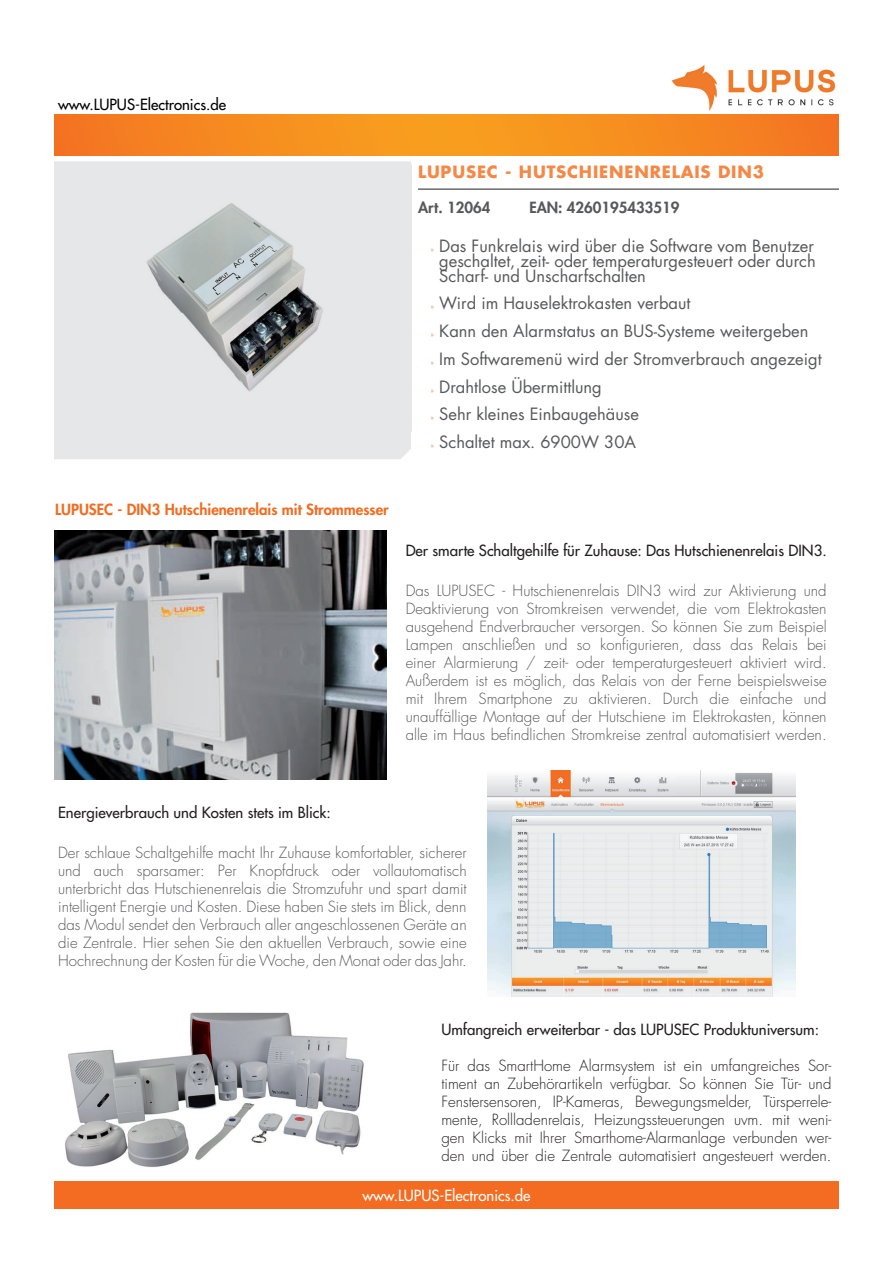
<style>
.page{position:relative;width:893px;height:1263px;background:#fff}
.page>*{position:absolute;margin:0;border:0;box-sizing:border-box;transform-origin:0 0}
.t1{font:16.5px/27.8px "Futura Std";color:#57585a;text-align:justify}
.t2{font:700 16.5px "Futura Std";letter-spacing:.05em;color:#f58846}
.t3{font:300 15px/18px "Futura Std";color:#57585a;text-align:justify}
.t4{font:300 15px/18px "Futura Std";color:#231f20;text-align:justify}
.t5{font:500 15px "Futura Std";color:#231f20}
.t6{font:800 15px "Futura Std";color:#f36c21}
.t7{font:800 15px "Futura Std";color:#57585a}
.t8{font:500 15px "Futura Std";color:#fff}
.t9{font:500 15px "Futura Std";color:#000}
.s1{font-family:"Myriad Pro";font-size:7.5px;color:#f58846}
</style>
<div class="page">
<img style="left:657px;top:64px;width:182px;height:51px">
<img style="left:65px;top:1012px;width:299px;height:155px">
<svg style="left:54px;top:115px;width:785px;height:41px"></svg>
<div style="left:54px;top:1181px;width:785px;height:28px;background:#f36c21"></div>
<div style="left:54px;top:161px;width:357px;height:298px;background:#e6e7e9"></div>
<hr style="left:418px;top:189px;width:421px;height:1px;background:#231f20">
<img style="left:55px;top:164px;width:356px;height:267px">
<img style="left:487px;top:771px;width:308px;height:226px">
<img style="left:54px;top:530px;width:332px;height:249px">
<p class="t9" style="left:58px;top:95px;width:170px">www.LUPUS-Electronics.de</p>
<p class="t2" style="left:418px;top:161px;width:348px">LUPUSEC - HUTSCHIENENRELAIS DIN3</p>
<p class="t7" style="left:418px;top:198px;width:74px">Art. 12064</p>
<p class="t7" style="left:529px;top:198px;width:152px">EAN: 4260195433519</p>
<p class="t1" style="left:439px;top:238px;width:378px;line-height:15px;text-indent:-9px"><span class="s1">»</span> Das Funkrelais wird über die Software vom Benutzer geschaltet, zeit- oder temperaturgesteuert oder durch Scharf- und Unscharfschalten</p>
<p class="t1" style="left:431px;top:290px;width:392px;text-align:left"><span class="s1">»</span> Wird im Hauselektrokasten verbaut<br><span class="s1">»</span> Kann den Alarmstatus an BUS-Systeme weitergeben<br><span class="s1">»</span> Im Softwaremenü wird der Stromverbrauch angezeigt <span class="s1">»</span> Drahtlose Übermittlung<br><span class="s1">»</span> Sehr kleines Einbaugehäuse<br><span class="s1">»</span> Schaltet max. 6900W 30A</p>
<p class="t6" style="left:55px;top:500px;width:335px">LUPUSEC - DIN3 Hutschienenrelais mit Strommesser</p>
<p class="t5" style="left:406px;top:541px;width:422px">Der smarte Schaltgehilfe für Zuhause: Das Hutschienenrelais DIN3.</p>
<p class="t3" style="left:406px;top:582px;width:422px">Das LUPUSEC - Hutschienenrelais DIN3 wird zur Aktivierung und Deaktivierung von Stromkreisen verwendet, die vom Elektrokasten ausgehend Endverbraucher versorgen. So können Sie zum Beispiel Lampen anschließen und so konfigurieren, dass das Relais bei einer Alarmierung / zeit- oder temperaturgesteuert aktiviert wird.<br>Außerdem ist es möglich, das Relais von der Ferne beispielsweise mit Ihrem Smartphone zu aktivieren. Durch die einfache und unauffällige Montage auf der Hutschiene im Elektrokasten, können alle im Haus befindlichen Stromkreise zentral automatisiert werden.</p>
<p class="t5" style="left:58px;top:803px;width:274px">Energieverbrauch und Kosten stets im Blick:</p>
<p class="t3" style="left:58px;top:844px;width:410px">Der schlaue Schaltgehilfe macht Ihr Zuhause komfortabler, sicherer und auch sparsamer: Per Knopfdruck oder vollautomatisch unterbricht das Hutschienenrelais die Stromzufuhr und spart damit intelligent Energie und Kosten. Diese haben Sie stets im Blick, denn das Modul sendet den Verbrauch aller angeschlossenen Geräte an die Zentrale. Hier sehen Sie den aktuellen Verbrauch, sowie eine Hochrechnung der Kosten für die Woche, den Monat oder das Jahr.</p>
<p class="t5" style="left:441px;top:1020px;width:379px">Umfangreich erweiterbar - das LUPUSEC Produktuniversum:</p>
<p class="t4" style="left:441px;top:1057px;width:391px">Für das SmartHome Alarmsystem ist ein umfangreiches Sor&shy;timent an Zubehörartikeln verfügbar. So können Sie Tür- und Fenstersensoren, IP-Kameras, Bewegungsmelder, Türsperrele&shy;mente, Rollladenrelais, Heizungssteuerungen uvm. mit weni&shy;gen Klicks mit Ihrer Smarthome-Alarmanlage verbunden wer&shy;den und über die Zentrale automatisiert angesteuert werden.</p>
<p class="t8" style="left:362px;top:1186px;width:170px">www.LUPUS-Electronics.de</p>
</div>
